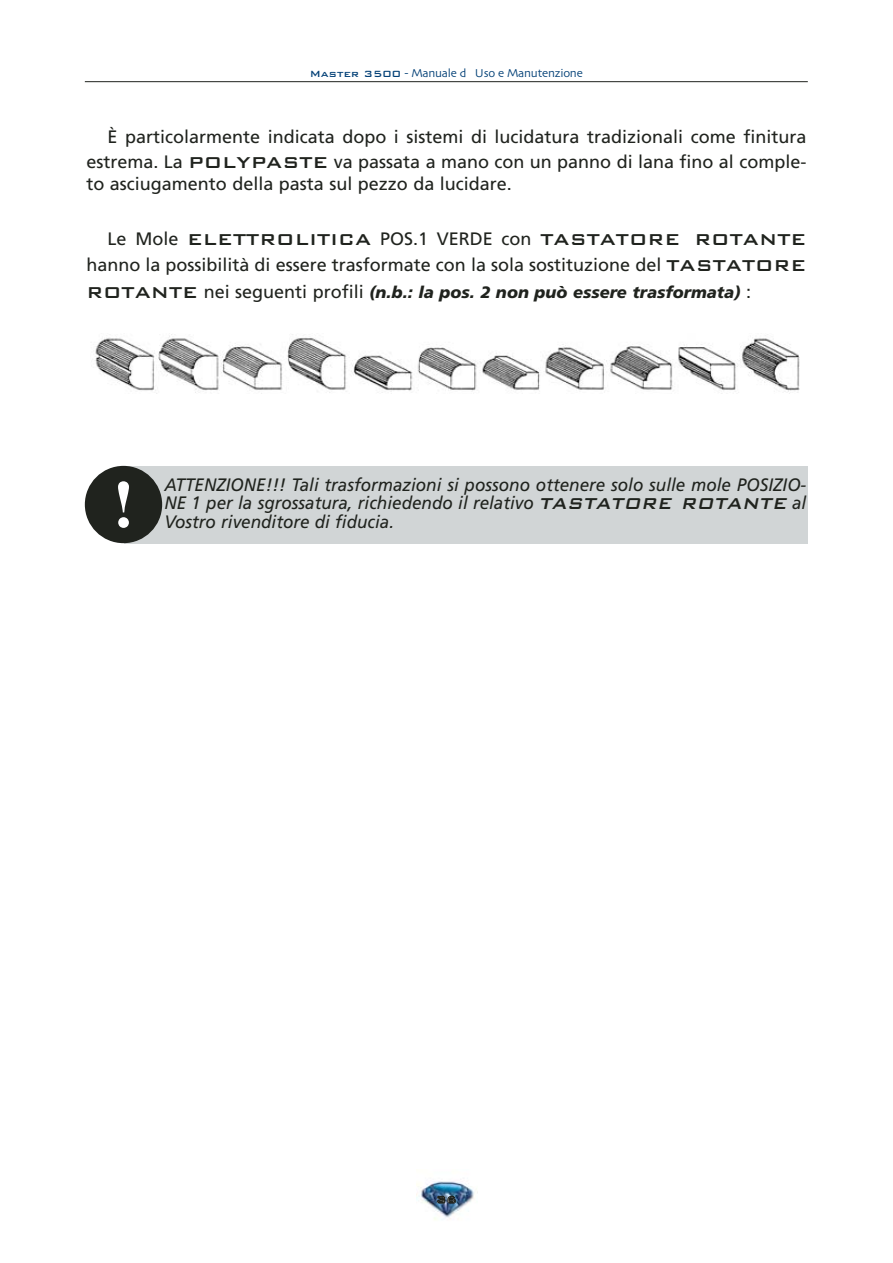
<style>
.page{position:relative;width:893px;height:1263px;background:#fff}
.page>*{position:absolute;margin:0;border:0;box-sizing:border-box;transform-origin:0 0}
.t1{font:700 67.5px "Times New Roman";color:#fff}
.t2{font:500 21px "Bank Gothic";color:#20231e}
.t3{font:18px/24.9px "Frutiger";color:#20231e;text-align:right}
.t4{font:italic 18px/18.8px "Frutiger";color:#20231e;scale:.95 1}
.t5{font:italic 900 16.5px "Frutiger";color:#20231e}
.t6{font:12px "Skia";letter-spacing:-.02em;color:#044177}
.t7{font:500 12px "Bank Gothic";color:#20231e}
.s1{font-family:"Bank Gothic";font-weight:500}
.s2{font-family:"Bank Gothic";font-weight:500;font-size:21px}
.s3{font-family:"Frutiger";font-weight:400;font-size:18px}
.s4{font-family:"Bank Gothic";font-weight:500;font-style:normal;font-size:21px}
.s5{font-weight:400;font-style:normal;font-size:18px}
</style>
<div class="page">
<img style="left:417px;top:1181px;width:57px;height:39px">
<hr style="left:85px;top:81px;width:723px;height:1px;background:#20231e">
<div style="left:162px;top:466px;width:646px;height:77px;background:#d1d5d6"></div>
<div style="left:124px;top:466px;width:39px;height:77px;background:#d1d5d6"></div>
<div style="left:85px;top:466px;width:77px;height:77px;background:#20231e;border-radius:50%"></div>
<img style="left:95px;top:334px;width:705px;height:60px">
<p class="t6" style="left:310px;top:69px;width:274px"><span class="s1">Master 3500</span> - Manuale d Uso e Manutenzione</p>
<p class="t3" style="left:86px;top:125px;width:721px">È particolarmente indicata dopo i sistemi di lucidatura tradizionali come finitura estrema. La <span class="s2">POLYPASTE</span> va passata a mano con un panno di lana fino al comple-</p>
<p class="t3" style="left:86px;top:173px;width:427px">to asciugamento della pasta sul pezzo da lucidare.</p>
<p class="t2" style="left:108px;top:226px;width:700px"><span class="s3">Le Mole</span> ELETTROLITICA <span class="s3">POS.1 VERDE con</span> TASTATORE ROTANTE</p>
<p class="t3" style="left:86px;top:254px;width:721px">hanno la possibilità di essere trasformate con la sola sostituzione del <span class="s2">TASTATORE</span></p>
<p class="t5" style="left:86px;top:285px;width:666px"><span class="s4">ROTANTE</span> <span class="s5">nei seguenti profili</span> (n.b.: la pos. 2 non può essere trasformata) <span class="s5">:</span></p>
<h1 class="t1" style="left:112px;top:482px;width:24px">!</h1>
<p class="t4" style="left:164px;top:476px;width:677px">ATTENZIONE!!! Tali trasformazioni si possono ottenere solo sulle mole POSIZIO-<br>NE 1 per la sgrossatura, richiedendo il relativo <span class="s2">TASTATORE ROTANTE</span> al</p>
<p class="t4" style="left:164px;top:513px;width:243px">Vostro rivenditore di fiducia.</p>
<p class="t7" style="left:437px;top:1192px;width:21px">36</p>
</div>
